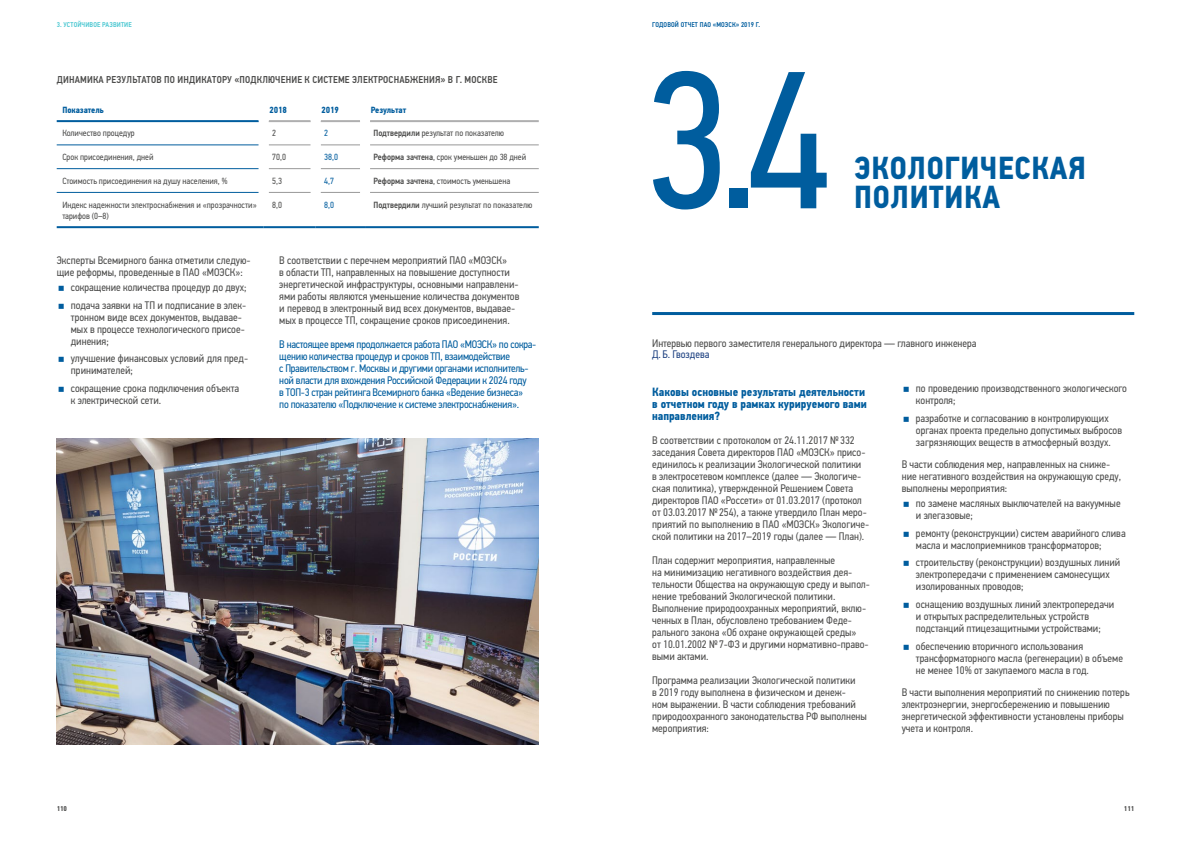
<style>
.page{position:relative;width:1191px;height:842px;background:#fff}
.page>*{position:absolute;margin:0;border:0;box-sizing:border-box;transform-origin:0 0}
.t1{font:195.7px "PF Din Text Cond Pro";color:#005d9e}
.t2{font:700 32px "PF Din Text Cond Pro";letter-spacing:.02em;color:#005d9e}
.t3{font:700 12px/12px "PF Din Text Cond Pro";color:#005d9e}
.t4{font:11px/12px "PF Din Text Cond Pro";color:#4d4d4c}
.t5{font:11px/12px "PF Din Text Cond Pro";letter-spacing:-.02em;color:#005d9e}
.t6{font:11px "PF Din Text Cond Pro";color:#214483}
.t7{font:500 10px "PF Din Text Cond Pro";letter-spacing:.02em;color:#4d4d4c}
.t8{font:9px/11px "PF Din Text Cond Pro";color:#4d4d4c}
.t9{font:700 9px "PF Din Text Cond Pro";color:#005d9e}
.t10{font:9px "PF Din Text Cond Pro";color:#005d9e}
.t11{font:500 7px "PF Din Text Cond Pro";letter-spacing:.02em;color:#005d9e}
.t12{font:500 7px "PF Din Text Cond Pro";letter-spacing:.02em;color:#4ac7d1}
.t13{font:700 7px "PF Din Text Cond Pro";color:#4d4d4c}
.s1{font-weight:500}
</style>
<div class="page">
<hr style="left:269px;top:192px;width:42px;height:1px;background:#989898">
<hr style="left:321px;top:192px;width:39px;height:1px;background:#989898">
<hr style="left:370px;top:192px;width:169px;height:1px;background:#989898">
<hr style="left:57px;top:145px;width:202px;height:1px;background:#005d9e">
<hr style="left:269px;top:145px;width:42px;height:1px;background:#989898">
<hr style="left:321px;top:145px;width:39px;height:1px;background:#989898">
<hr style="left:370px;top:145px;width:169px;height:1px;background:#989898">
<hr style="left:57px;top:168px;width:202px;height:1px;background:#005d9e">
<hr style="left:269px;top:168px;width:42px;height:1px;background:#989898">
<hr style="left:321px;top:168px;width:39px;height:1px;background:#989898">
<hr style="left:370px;top:168px;width:169px;height:1px;background:#989898">
<hr style="left:57px;top:192px;width:202px;height:1px;background:#005d9e">
<hr style="left:269px;top:120px;width:42px;height:2px;background:#afafb0">
<hr style="left:321px;top:120px;width:39px;height:2px;background:#afafb0">
<hr style="left:370px;top:120px;width:169px;height:2px;background:#afafb0">
<hr style="left:57px;top:120px;width:202px;height:2px;background:#005d9e">
<hr style="left:57px;top:226px;width:207px;height:2px;background:#005d9e">
<hr style="left:264px;top:226px;width:52px;height:2px;background:#005d9e">
<hr style="left:316px;top:226px;width:49px;height:2px;background:#005d9e">
<hr style="left:365px;top:226px;width:174px;height:2px;background:#005d9e">
<hr style="left:652px;top:312px;width:482px;height:3px;background:#005d9e">
<img style="left:57px;top:439px;width:482px;height:305px">
<p class="t12" style="left:57px;top:21px;width:76px">3. Устойчивое развитие</p>
<p class="t11" style="left:652px;top:21px;width:109px">ГОДОВОЙ ОТЧЕТ ПАО «МОЭСК» 2019 Г.</p>
<p class="t7" style="left:57px;top:74px;width:87px">ДИНАМИКА РЕЗУЛЬТАТОВ</p>
<p class="t7" style="left:164px;top:74px;width:49px">ПОИНДИКАТОР</p>
<p class="t7" style="left:227px;top:74px;width:89px">У «ПОДКЛЮЧЕНИЕ К СИСТЕ</p>
<p class="t7" style="left:338px;top:74px;width:42px">МЕ ЭЛЕКТРОС</p>
<p class="t7" style="left:394px;top:74px;width:100px">НАБЖЕНИЯ» В Г. МОСКВЕ</p>
<p class="t9" style="left:62px;top:104px;width:43px">Показатель</p>
<p class="t9" style="left:269px;top:104px;width:19px">2018</p>
<p class="t9" style="left:321px;top:104px;width:19px">2019</p>
<p class="t9" style="left:371px;top:104px;width:37px">Результат</p>
<p class="t8" style="left:62px;top:128px;width:74px">Количество процедур</p>
<p class="t8" style="left:272px;top:128px;width:5px">2</p>
<p class="t10" style="left:324px;top:128px;width:5px">2</p>
<p class="t8" style="left:373px;top:128px;width:132px"><span class="s1">Подтвердили</span> результат по показателю</p>
<p class="t8" style="left:62px;top:152px;width:93px">Срок присоединения, дней</p>
<p class="t8" style="left:272px;top:152px;width:15px">70,0</p>
<p class="t10" style="left:324px;top:152px;width:15px">38,0</p>
<p class="t8" style="left:373px;top:152px;width:154px"><span class="s1">Реформа зачтена</span>, срок уменьшен до 38 дней</p>
<p class="t8" style="left:62px;top:175px;width:167px">Стоимость присоединения на душу населения, %</p>
<p class="t8" style="left:272px;top:175px;width:11px">5,3</p>
<p class="t10" style="left:324px;top:175px;width:11px">4,7</p>
<p class="t8" style="left:373px;top:175px;width:138px"><span class="s1">Реформа зачтена</span>, стоимость уменьшена</p>
<p class="t8" style="left:62px;top:199px;width:196px">Индекс надежности электроснабжения и «прозрачности» тарифов (0–8)</p>
<p class="t8" style="left:272px;top:199px;width:11px">8,0</p>
<p class="t10" style="left:324px;top:199px;width:11px">8,0</p>
<p class="t8" style="left:373px;top:199px;width:160px"><span class="s1">Подтвердили</span> лучший результат по показателю</p>
<p class="t4" style="left:57px;top:254px;width:195px">Эксперты Всемирного банка отметили следую&shy;щие реформы, проведенные в ПАО «МОЭСК»:</p>
<p class="t4" style="left:71px;top:278px;width:177px;line-height:17.7px">сокращение количества процедур до двух; подача заявки на ТП и подписание в элек-</p>
<p class="t4" style="left:71px;top:311px;width:175px">тронном виде всех документов, выдавае&shy;мых в процессе технологического присое&shy;динения;</p>
<p class="t4" style="left:71px;top:352px;width:179px">улучшение финансовых условий для пред&shy;принимателей;</p>
<p class="t4" style="left:71px;top:382px;width:170px">сокращение срока подключения объекта к электрической сети.</p>
<p class="t4" style="left:279px;top:254px;width:241px">В соответствии с перечнем мероприятий ПАО «МОЭСК»<br>в области ТП, направленных на повышение доступности энергетической инфраструктуры, основными направлени&shy;ями работы являются уменьшение количества документов и перевод в электронный вид всех документов, выдавае&shy;мых в процессе ТП, сокращение сроков присоединения.</p>
<p class="t5" style="left:279px;top:338px;width:258px">В настоящее время продолжается работа ПАО «МОЭСК» по сокра&shy;щению количества процедур и сроков ТП, взаимодействие<br>с Правительством г. Москвы и другими органами исполнитель&shy;ной власти для вхождения Российской Федерации к 2024 году<br>в ТОП-3 стран рейтинга Всемирного банка «Ведение бизнеса»<br>по показателю «Подключение к системе электроснабжения».</p>
<h1 class="t1" style="left:643px;top:25px;width:190px">3.4</h1>
<h2 class="t2" style="left:854px;top:149px;width:233px">ЭКОЛОГИЧЕСКАЯ</h2>
<h2 class="t2" style="left:854px;top:178px;width:147px">ПОЛИТИКА</h2>
<p class="t4" style="left:652px;top:337px;width:326px">Интервью первого заместителя генерального директора — главного инженера</p>
<p class="t6" style="left:652px;top:347px;width:59px">Д. Б. Гвоздева</p>
<p class="t4" style="left:916px;top:382px;width:213px">по проведению производственного экологического контроля;</p>
<p class="t4" style="left:916px;top:412px;width:208px">разработке и согласованию в контролирующих органах проекта предельно допустимых выбросов загрязняющих веществ в атмосферный воздух.</p>
<p class="t4" style="left:901px;top:458px;width:221px">В части соблюдения мер, направленных на сниже&shy;ние негативного воздействия на окружающую среду, выполнены мероприятия:</p>
<p class="t4" style="left:916px;top:497px;width:206px">по замене масляных выключателей на вакуумные и элегазовые;</p>
<p class="t4" style="left:916px;top:527px;width:211px">ремонту (реконструкции) систем аварийного слива масла и маслоприемников трансформаторов;</p>
<p class="t4" style="left:916px;top:556px;width:206px">строительству (реконструкции) воздушных линий электропередачи с применением самонесущих изолированных проводов;</p>
<p class="t4" style="left:916px;top:598px;width:200px">оснащению воздушных линий электропередачи и открытых распределительных устройств подстанций птицезащитными устройствами;</p>
<p class="t4" style="left:916px;top:640px;width:208px">обеспечению вторичного использования трансформаторного масла (регенерации) в объеме не менее 10% от закупаемого масла в год.</p>
<p class="t4" style="left:901px;top:686px;width:229px">В части выполнения мероприятий по снижению потерь электроэнергии, энергосбережению и повышению энергетической эффективности установлены приборы учета и контроля.</p>
<p class="t3" style="left:652px;top:386px;width:216px">Каковы основные результаты деятельности в отчетном году в рамках курируемого вами направления?</p>
<p class="t4" style="left:652px;top:434px;width:219px">В соответствии с протоколом от 24.11.2017 №332 заседания Совета директоров ПАО «МОЭСК» присо&shy;единилось к реализации Экологической политики<br>в электросетевом комплексе (далее — Экологиче&shy;ская политика), утвержденной Решением Совета директоров ПАО «Россети» от 01.03.2017 (протокол от 03.03.2017 №254), а также утвердило План меро&shy;приятий по выполнению в ПАО «МОЭСК» Экологиче&shy;ской политики на 2017–2019 годы (далее — План).</p>
<p class="t4" style="left:652px;top:554px;width:219px">План содержит мероприятия, направленные<br>на минимизацию негативного воздействия дея&shy;тельности Общества на окружающую среду и выпол&shy;нение требований Экологической политики.<br>Выполнение природоохранных мероприятий, вклю&shy;ченных в План, обусловлено требованием Феде&shy;рального закона «Об охране окружающей среды»<br>от 10.01.2002 №7-ФЗ и другими нормативно-право&shy;выми актами.</p>
<p class="t4" style="left:652px;top:674px;width:216px">Программа реализации Экологической политики<br>в 2019 году выполнена в физическом и денеж-<br>ном выражении. В части соблюдения требований природоохранного законодательства РФ выполнены мероприятия:</p>
<p class="t13" style="left:57px;top:805px;width:12px">110</p>
<p class="t13" style="left:1124px;top:805px;width:12px">111</p>
</div>
